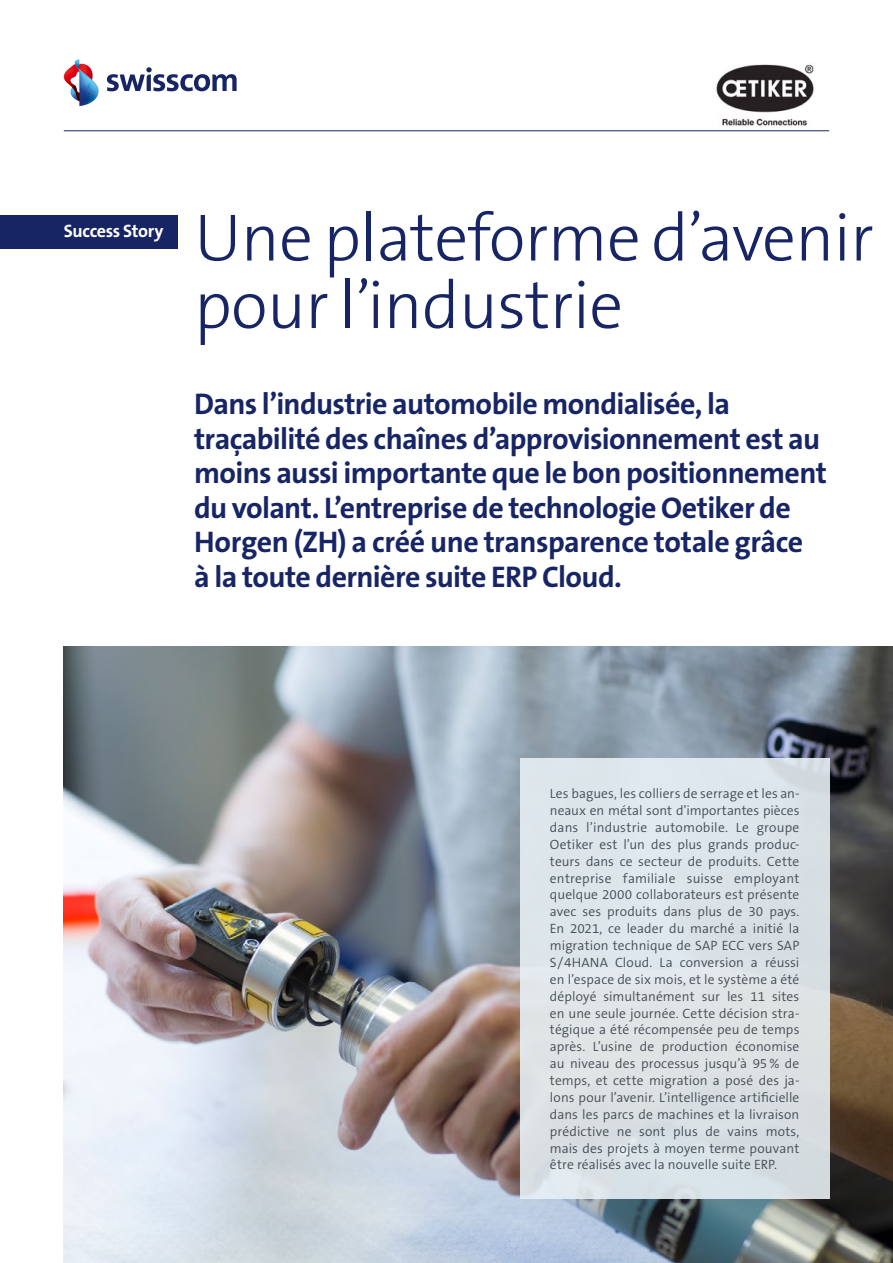
<style>
.page{position:relative;width:893px;height:1263px;background:#fff}
.page>*{position:absolute;margin:0;border:0;box-sizing:border-box;transform-origin:0 0}
.t1{font:300 67.5px/67.5px "The Sans B W3";letter-spacing:-.01em;color:#172565}
.t2{font:700 30px/34.5px "The Sans B W7";letter-spacing:-.02em;color:#172565}
.t3{font:700 18px "The Sans B W7";letter-spacing:-.02em;color:#fff}
.t4{font:300 13.5px/16.8px "The Sans B W4";letter-spacing:.005em;color:#444c54;text-align:justify}
</style>
<div class="page">
<img style="left:64px;top:646px;width:829px;height:617px">
<hr style="left:64px;top:130px;width:765px;height:1px;background:#172565">
<svg style="left:64px;top:59px;width:35px;height:47px"></svg>
<svg style="left:107px;top:67px;width:130px;height:24px"></svg>
<div style="left:0;top:215px;width:177px;height:34px;background:#172565"></div>
<div style="left:520px;top:758px;width:309px;height:441px;background:#dde3e7"></div>
<img style="left:716px;top:64px;width:98px;height:62px">
<h3 class="t3" style="left:64px;top:220px;width:101px">Success Story</h3>
<h1 class="t1" style="left:194px;top:204px;width:681px">Une plateforme d’avenir pour l’industrie</h1>
<p class="t2" style="left:194px;top:387px;width:634px">Dans l’industrie automobile mondialisée, la traçabilité des chaînes d’approvisionnement est au moins aussi importante que le bon positionnement du volant. L’entreprise de technologie Oetiker de Horgen (ZH) a créé une transparence totale grâce<br>à la toute dernière suite ERP Cloud.</p>
<p class="t4" style="left:550px;top:785px;width:251px">Les bagues, les colliers de serrage et les an&shy;neaux en métal sont d’importantes pièces dans l’industrie automobile. Le groupe Oetiker est l’un des plus grands produc&shy;teurs dans ce secteur de produits. Cette entreprise familiale suisse employant quelque 2000 collaborateurs est présente avec ses produits dans plus de 30 pays.<br>En 2021, ce leader du marché a initié la migration technique de SAP ECC vers SAP S/4HANA Cloud. La conversion a réussi en l’espace de six mois, et le système a été déployé simultanément sur les 11 sites en une seule journée. Cette décision stra&shy;tégique a été récompensée peu de temps après. L’usine de production économise au niveau des processus jusqu’à 95% de temps, et cette migration a posé des ja&shy;lons pour l’avenir. L’intelligence artificielle dans les parcs de machines et la livraison prédictive ne sont plus de vains mots, mais des projets à moyen terme pouvant être réalisés avec la nouvelle suite ERP.</p>
</div>
